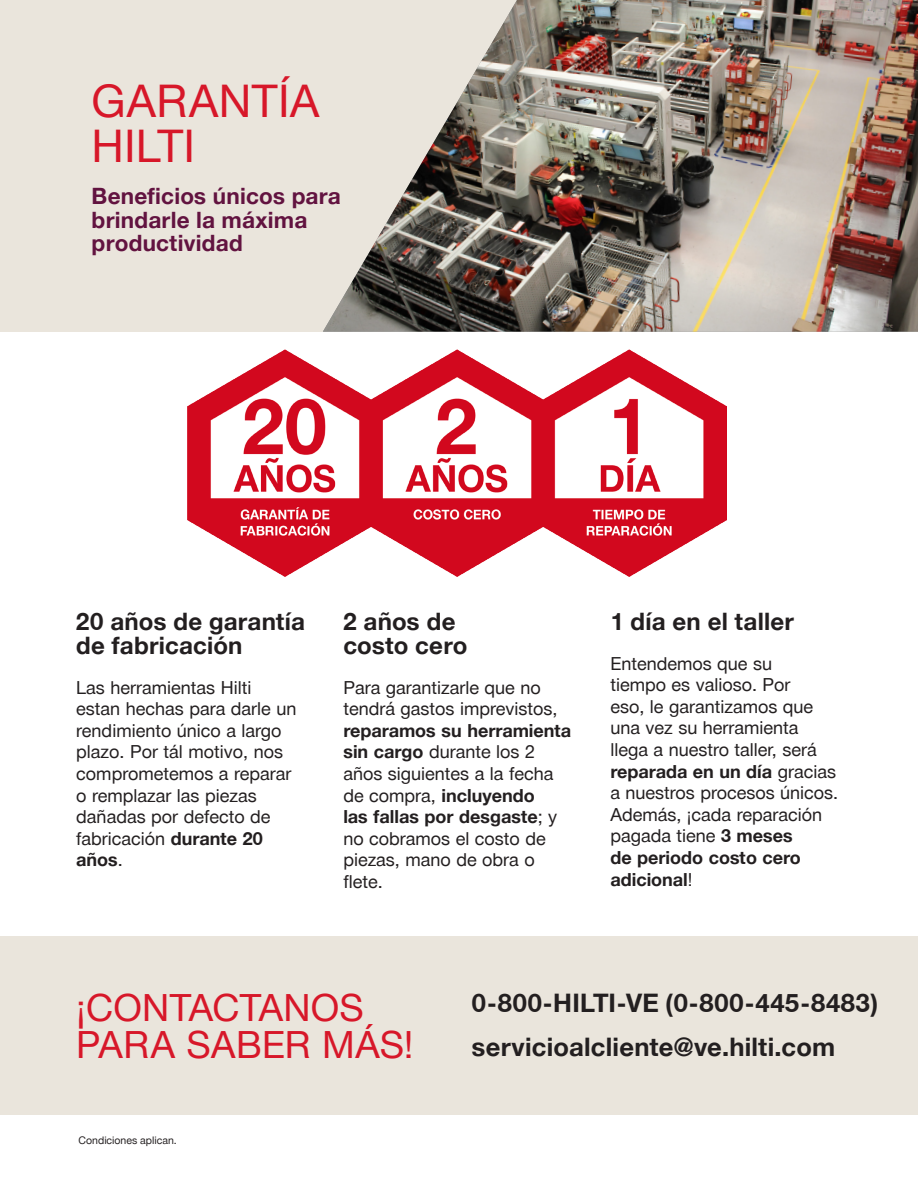
<style>
.page{position:relative;width:918px;height:1188px;background:#fff}
.page>*{position:absolute;margin:0;border:0;box-sizing:border-box;transform-origin:0 0}
.H1_Headline_30_30{font:45px/45px "Hilti";letter-spacing:.01em;color:#d71729}
.H1_Headline_30_30-2{font:37.5px/37.5px "Hilti";letter-spacing:.01em;color:#d71729}
.SH1_Subheadline_15_1{font:700 25.5px "Hilti";letter-spacing:.01em;color:#231f20}
.H3_Headline_12_12{font:700 24px/24px "Hilti";letter-spacing:.01em;color:#231f20}
.SH1_Subheadline_15_1-2{font:700 22.5px/23.7px "Hilti";letter-spacing:.01em;color:#621340}
.t1{font:18px/21.6px "Hilti";color:#231f20}
.RelatedProductConten{font:10.5px "Hilti";color:#231f20}
.s1{font-weight:700}
</style>
<div class="page">
<div style="left:0;top:0;width:918px;height:332px;background:#eae5dc"></div>
<img style="left:188px;top:349px;width:538px;height:227px">
<img style="left:323px;top:0;width:595px;height:332px">
<div style="left:0;top:937px;width:918px;height:178px;background:#eae5dc"></div>
<p class="H1_Headline_30_30" style="left:92px;top:79px;width:229px">GARANTÍA<br>HILTI</p>
<p class="SH1_Subheadline_15_1-2" style="left:92px;top:184px;width:251px">Beneficios únicos para brindarle la máxima productividad</p>
<p class="H3_Headline_12_12" style="left:76px;top:610px;width:230px">20 años de garantía de fabricación</p>
<p class="t1" style="left:76px;top:677px;width:222px">Las herramientas Hilti estan hechas para darle un rendimiento único a largo plazo. Por tál motivo, nos comprometemos a reparar o remplazar las piezas dañadas por defecto de fabricación <span class="s1">durante 20 años</span>.</p>
<p class="H3_Headline_12_12" style="left:343px;top:610px;width:126px">2 años de costo cero</p>
<p class="t1" style="left:343px;top:677px;width:229px">Para garantizarle que no tendrá gastos imprevistos, <span class="s1">reparamos su herramienta sin cargo</span> durante los 2 años siguientes a la fecha de compra, <span class="s1">incluyendo<br>las fallas por desgaste</span>; y no cobramos el costo de piezas, mano de obra o flete.</p>
<p class="H3_Headline_12_12" style="left:610px;top:610px;width:185px">1 día en el taller</p>
<p class="t1" style="left:610px;top:653px;width:229px">Entendemos que su<br>tiempo es valioso. Por<br>eso, le garantizamos que una vez su herramienta llega a nuestro taller, será <span class="s1">reparada en un día</span> gracias a nuestros procesos únicos.</p>
<p class="t1" style="left:610px;top:804px;width:213px">Además, ¡cada reparación pagada tiene <span class="s1">3 meses<br>de periodo costo cero adicional</span>!</p>
<p class="H1_Headline_30_30-2" style="left:76px;top:989px;width:339px">¡CONTACTANOS<br>PARA SABER MÁS!</p>
<p class="SH1_Subheadline_15_1" style="left:472px;top:988px;width:407px">0-800-HILTI-VE (0-800-445-8483)</p>
<p class="SH1_Subheadline_15_1" style="left:472px;top:1033px;width:365px">servicioalcliente@ve.hilti.com</p>
<p class="RelatedProductConten" style="left:79px;top:1135px;width:100px">Condiciones aplican.</p>
</div>
